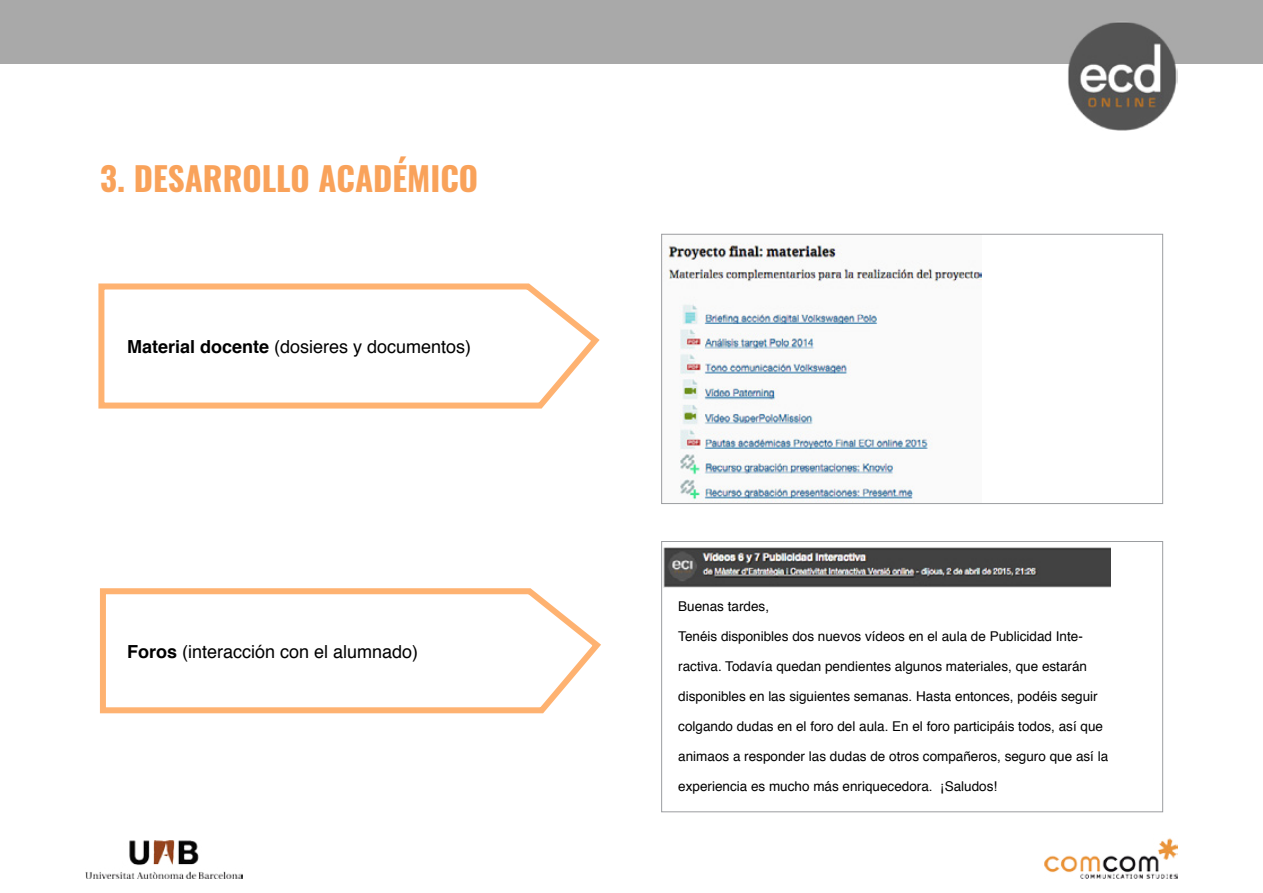
<style>
.page{position:relative;width:1263px;height:893px;background:#fff}
.page>*{position:absolute;margin:0;border:0;box-sizing:border-box;transform-origin:0 0}
.t1{font:700 33px "Oswald";color:#f9a25a}
.t2{font:18px "Helvetica";color:#000}
.t3{font:13.5px "Helvetica";color:#000}
.s1{font-weight:700}
</style>
<div class="page">
<div style="left:0;top:0;width:1263px;height:64px;background:#a9a9a9"></div>
<img style="left:85px;top:841px;width:157px;height:37px">
<img style="left:1045px;top:838px;width:133px;height:40px">
<img style="left:1068px;top:22px;width:110px;height:109px">
<svg style="left:98px;top:283px;width:502px;height:126px"></svg>
<svg style="left:100px;top:588px;width:501px;height:126px"></svg>
<img style="left:665px;top:243px;width:316px;height:259px">
<div style="left:661px;top:234px;width:502px;height:270px;border:1px solid #9b9da0"></div>
<img style="left:663px;top:547px;width:447px;height:41px">
<div style="left:661px;top:541px;width:502px;height:271px;border:1px solid #9b9da0"></div>
<h1 class="t1" style="left:100px;top:156px;width:380px">3. DESARROLLO ACADÉMICO</h1>
<h2 class="t2" style="left:127px;top:333px;width:346px"><span class="s1">Material docente</span> (dosieres y documentos)</h2>
<h2 class="t2" style="left:127px;top:637px;width:293px"><span class="s1">Foros</span> (interacción con el alumnado)</h2>
<p class="t3" style="left:678px;top:596px;width:92px">Buenas tardes,</p>
<p class="t3" style="left:678px;top:626px;width:406px">Tenéis disponibles dos nuevos vídeos en el aula de Publicidad Inte-</p>
<p class="t3" style="left:678px;top:656px;width:410px">ractiva. Todavía quedan pendientes algunos materiales, que estarán</p>
<p class="t3" style="left:678px;top:686px;width:421px">disponibles en las siguientes semanas. Hasta entonces, podéis seguir</p>
<p class="t3" style="left:678px;top:716px;width:426px">colgando dudas en el foro del aula. En el foro participáis todos, así que</p>
<p class="t3" style="left:678px;top:746px;width:431px">animaos a responder las dudas de otros compañeros, seguro que así la</p>
<p class="t3" style="left:678px;top:776px;width:320px">experiencia es mucho más enriquecedora. ¡Saludos!</p>
</div>
